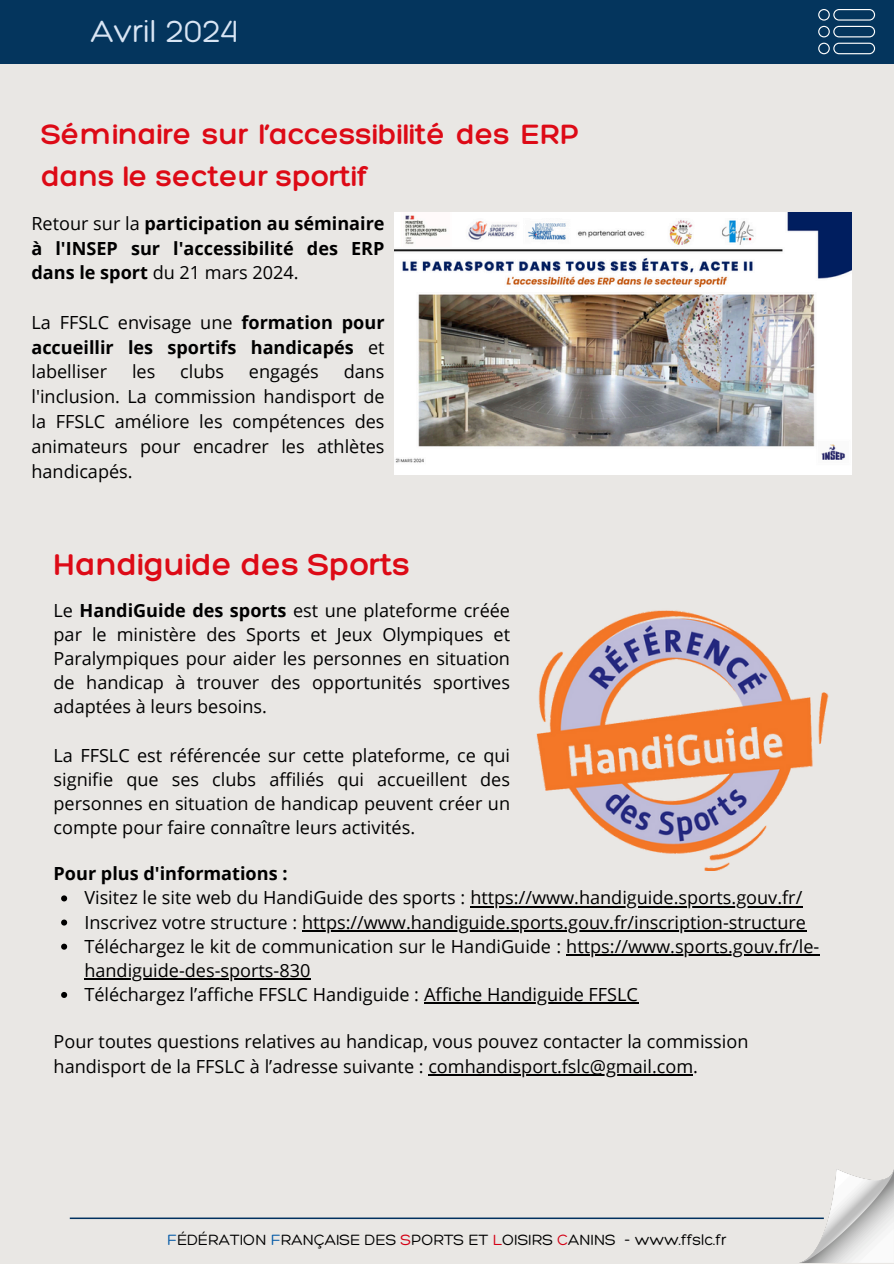
<style>
.page{position:relative;width:894px;height:1264px;background:#fff}
.page>*{position:absolute;margin:0;border:0;box-sizing:border-box;transform-origin:0 0}
.t1{font:300 33px "Hero";color:#d9e5f4}
.t2{font:300 32.7px "Hero";color:#dd0a16}
.t3{font:300 30.3px/42.2px "Hero";color:#dd0a16}
.t4{font:18.15px/24.2px "Open Sans";color:#000;text-align:justify}
.t5{font:700 18.15px/24.8px "Open Sans";color:#000;text-align:justify}
.t6{font:300 16.2px "Hero";color:#000}
.s1{font-weight:400}
.s2{font-weight:700}
.s3{color:#0057a5}
.s4{color:#d30014}
</style>
<div class="page">
<div style="left:0;top:0;width:893px;height:1263px;background:#e9e7e4"></div>
<div style="left:0;top:0;width:893px;height:63px;background:#04355d"></div>
<svg style="left:818px;top:43px;width:56px;height:11px"></svg>
<svg style="left:818px;top:9px;width:56px;height:28px"></svg>
<img style="left:799px;top:1169px;width:93px;height:93px">
<hr style="left:70px;top:1217px;width:753px;height:1px;background:#00315f">
<img style="left:536px;top:610px;width:293px;height:260px">
<img style="left:394px;top:212px;width:457px;height:263px">
<svg style="left:61px;top:895px;width:6px;height:6px"></svg>
<hr style="left:470px;top:906px;width:332px;height:1px;background:#000">
<svg style="left:61px;top:919px;width:6px;height:6px"></svg>
<hr style="left:302px;top:930px;width:504px;height:1px;background:#000">
<svg style="left:61px;top:943px;width:6px;height:6px"></svg>
<hr style="left:566px;top:954px;width:253px;height:1px;background:#000">
<hr style="left:84px;top:978px;width:226px;height:1px;background:#000">
<svg style="left:61px;top:991px;width:6px;height:6px"></svg>
<hr style="left:424px;top:1002px;width:214px;height:1px;background:#000">
<hr style="left:428px;top:1073px;width:265px;height:2px;background:#000">
<h1 class="t1" style="left:91px;top:11px;width:148px">Avril 2024</h1>
<p class="t3" style="left:42px;top:112px;width:539px">Séminaire sur l’accessibilité des ERP dans le secteur sportif</p>
<p class="t5" style="left:31px;top:210px;width:354px"><span class="s1">Retour sur la</span> participation au séminaire à l'INSEP sur l'accessibilité des ERP dans le sport <span class="s1">du 21 mars 2024.</span></p>
<p class="t5" style="left:31px;top:309px;width:354px"><span class="s1">La FFSLC envisage une</span> formation pour accueillir les sportifs handicapés <span class="s1">et labelliser</span></p>
<p class="t4" style="left:132px;top:359px;width:25px">les</p>
<p class="t4" style="left:180px;top:359px;width:45px">clubs</p>
<p class="t4" style="left:249px;top:359px;width:71px">engagés</p>
<p class="t4" style="left:31px;top:359px;width:354px;line-height:24.8px;text-indent:312px">dans l'inclusion. La commission handisport de la FFSLC améliore les compétences des animateurs pour encadrer les athlètes handicapés.</p>
<h3 class="t2" style="left:54px;top:543px;width:358px">Handiguide des Sports</h3>
<p class="t4" style="left:54px;top:597px;width:458px">Le <span class="s2">HandiGuide des sports</span> est une plateforme créée par le ministère des Sports et Jeux Olympiques et Paralympiques pour aider les personnes en situation de handicap à trouver des opportunités sportives adaptées à leurs besoins.</p>
<h1 class="t4" style="left:54px;top:742px;width:458px">La FFSLC est référencée sur cette plateforme, ce qui signifie que ses clubs affiliés qui accueillent des personnes en situation de handicap peuvent créer un compte pour faire connaître leurs activités.</h1>
<h3 class="t5" style="left:54px;top:860px;width:235px">Pour plus d'informations :</h3>
<p class="t4" style="left:84px;top:885px;width:719px">Visitez le site web du HandiGuide des sports : https://www.handiguide.sports.gouv.fr/</p>
<h2 class="t4" style="left:84px;top:909px;width:723px">Inscrivez votre structure : https://www.handiguide.sports.gouv.fr/inscription-structure</h2>
<p class="t4" style="left:84px;top:933px;width:736px">Téléchargez le kit de communication sur le HandiGuide : https://www.sports.gouv.fr/le-</p>
<p class="t4" style="left:84px;top:957px;width:555px">handiguide-des-sports-830<br>Téléchargez l’affiche FFSLC Handiguide : Affiche Handiguide FFSLC</p>
<h3 class="t4" style="left:54px;top:1028px;width:696px;line-height:24.8px">Pour toutes questions relatives au handicap, vous pouvez contacter la commission handisport de la FFSLC à l’adresse suivante : comhandisport.fslc@gmail.com.</h3>
<h1 class="t6" style="left:167px;top:1229px;width:561px"><span class="s3">F</span>ÉDÉRATION <span class="s3">F</span>RANÇAISE DES <span class="s4">S</span>PORTS ET <span class="s4">L</span>OISIRS <span class="s4">C</span>ANINS - www.ffslc.fr</h1>
</div>
